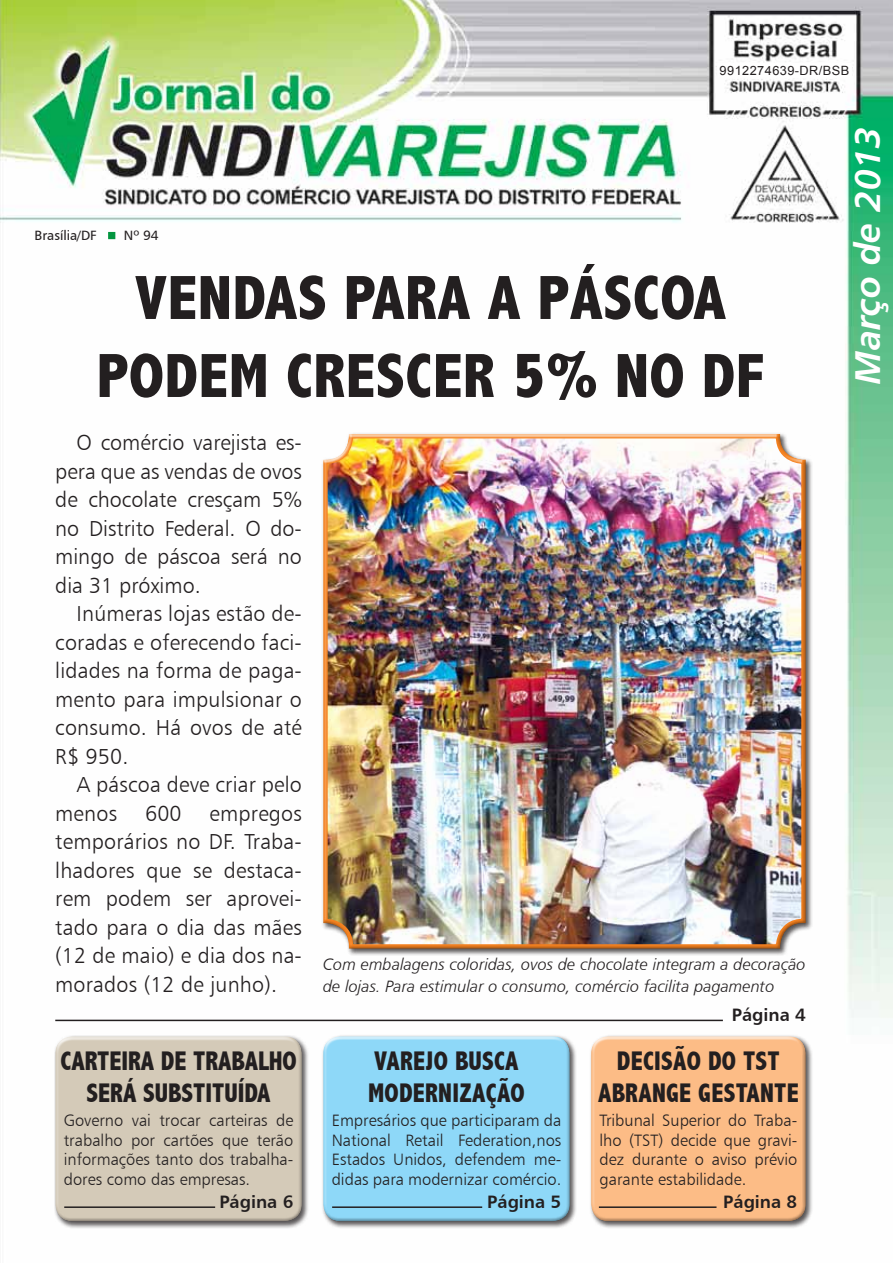
<style>
.page{position:relative;width:893px;height:1263px;background:#fff}
.page>*{position:absolute;margin:0;border:0;box-sizing:border-box;transform-origin:0 0}
.t1{font:800 condensed 63px/78px "Abadi";letter-spacing:.01em;color:#231f20;text-align:center}
.t2{font:36px "Humanist 777 BT Bold Italic B";color:#fff}
.t3{font:800 condensed 27px/31.5px "Abadi";letter-spacing:.01em;color:#231f20;scale:.95 1}
.t4{font:21.75px/28.5px "Humanist 777 BT Light B";letter-spacing:.01em;color:#231f20;text-align:justify}
.t5{font:18px "Humanist 777 BT Bold B";color:#231f20}
.t6{font:16.5px/19.5px "Humanist 777 BT Light B";color:#231f20;text-align:justify}
.t7{font:16.5px/22.5px "Humanist 777 BT Light Italic B";color:#231f20}
.t8{font:13.5px "Humanist 777 BT Roman B";color:#231f20}
.t9{font:12.75px "Arial";letter-spacing:.035em;color:#231f20}
.s1{font-size:66px}
</style>
<div class="page">
<img style="left:0;top:0;width:893px;height:1022px">
<div style="left:108px;top:232px;width:7px;height:7px;background:#03953f;border:2px solid #03953f"></div>
<div style="left:717px;top:63px;width:135px;height:16px;background:#fff"></div>
<div style="left:54px;top:1035px;width:256px;height:194px;background:#231f20;opacity:.75"></div>
<div style="left:53px;top:1032px;width:250px;height:183px;background:#fff"></div>
<div style="left:53px;top:1036px;width:250px;height:186px;background:#d4cab8"></div>
<hr style="left:64px;top:1206px;width:151px;height:2px;background:#231f20">
<div style="left:321px;top:432px;width:492px;height:524px;background:#231f20;opacity:.75"></div>
<div style="left:321px;top:433px;width:485px;height:516px;background:#231f20;opacity:.75"></div>
<hr style="left:55px;top:1020px;width:668px;height:1px;background:#231f20">
<div style="left:321px;top:1034px;width:256px;height:195px;background:#231f20;opacity:.75"></div>
<div style="left:321px;top:1033px;width:250px;height:182px;background:#fff;opacity:.75"></div>
<div style="left:321px;top:1037px;width:250px;height:185px;background:#8ed8f8"></div>
<div style="left:589px;top:1034px;width:224px;height:195px;background:#231f20;opacity:.75"></div>
<div style="left:589px;top:1033px;width:217px;height:182px;background:#fff;opacity:.75"></div>
<div style="left:589px;top:1037px;width:217px;height:185px;background:#fcbc86"></div>
<hr style="left:332px;top:1206px;width:150px;height:2px;background:#231f20">
<hr style="left:599px;top:1206px;width:117px;height:2px;background:#231f20">
<p class="t9" style="left:720px;top:63px;width:131px">9912274639-DR/BSB</p>
<p class="t8" style="left:35px;top:227px;width:64px">Brasília/DF</p>
<p class="t8" style="left:124px;top:227px;width:36px">Nº 94</p>
<h1 class="t1" style="left:97px;top:259px;width:669px">VENDAS PARA A PÁSCOA<br>PODEM CRESCER <span class="s1">5</span>% NO DF</h1>
<p class="t4" style="left:55px;top:428px;width:248px;text-indent:21px">O comércio varejista es&shy;pera que as vendas de ovos de chocolate cresçam 5% no Distrito Federal. O do&shy;mingo de páscoa será no dia 31 próximo.</p>
<p class="t4" style="left:55px;top:599px;width:248px;text-indent:21px">Inúmeras lojas estão de&shy;coradas e oferecendo faci&shy;lidades na forma de paga&shy;mento para impulsionar o consumo. Há ovos de até R$ 950.</p>
<p class="t4" style="left:55px;top:770px;width:248px;text-indent:21px">A páscoa deve criar pelo menos</p>
<p class="t4" style="left:145px;top:799px;width:38px">600</p>
<p class="t4" style="left:55px;top:799px;width:248px;text-indent:154px">empregos temporários no DF. Traba&shy;lhadores que se destaca&shy;rem podem ser aprovei&shy;tado para o dia das mães (12 de maio) e dia dos na&shy;morados (12 de junho).</p>
<p class="t3" style="left:60px;top:1045px;width:250px;text-align:center">CARTEIRA DE TRABALHO<br>SERÁ SUBSTITUÍDA</p>
<p class="t6" style="left:64px;top:1110px;width:231px">Governo vai trocar carteiras de trabalho por cartões que terão informações tanto dos trabalha&shy;dores como das empresas.</p>
<p class="t5" style="left:219px;top:1190px;width:76px">Página 6</p>
<p class="t7" style="left:323px;top:953px;width:484px">Com embalagens coloridas, ovos de chocolate integram a decoração de lojas. Para estimular o consumo, comércio facilita pagamento</p>
<p class="t5" style="left:732px;top:1003px;width:76px">Página 4</p>
<p class="t3" style="left:368px;top:1045px;width:166px">VAREJO BUSCA<br>MODERNIZAÇÃO</p>
<p class="t6" style="left:332px;top:1110px;width:231px">Empresários que participaram da National Retail Federation,nos Estados Unidos, defendem me&shy;didas para modernizar comércio.</p>
<p class="t5" style="left:487px;top:1190px;width:76px">Página 5</p>
<p class="t3" style="left:598px;top:1045px;width:213px;text-indent:63px">SÃO DO TST<br>ABRANGE GESTANTE</p>
<p class="t6" style="left:600px;top:1110px;width:199px">Tribunal Superior do Traba&shy;lho (TST) decide que gravi&shy;dez durante o aviso prévio garante estabilidade.</p>
<p class="t5" style="left:723px;top:1190px;width:76px">Página 8</p>
<p class="t3" style="left:617px;top:1045px;width:12px">DECI</p>
<h2 class="t2" style="left:845px;top:384px;width:259px;rotate:-90deg">Março de 2013</h2>
</div>
